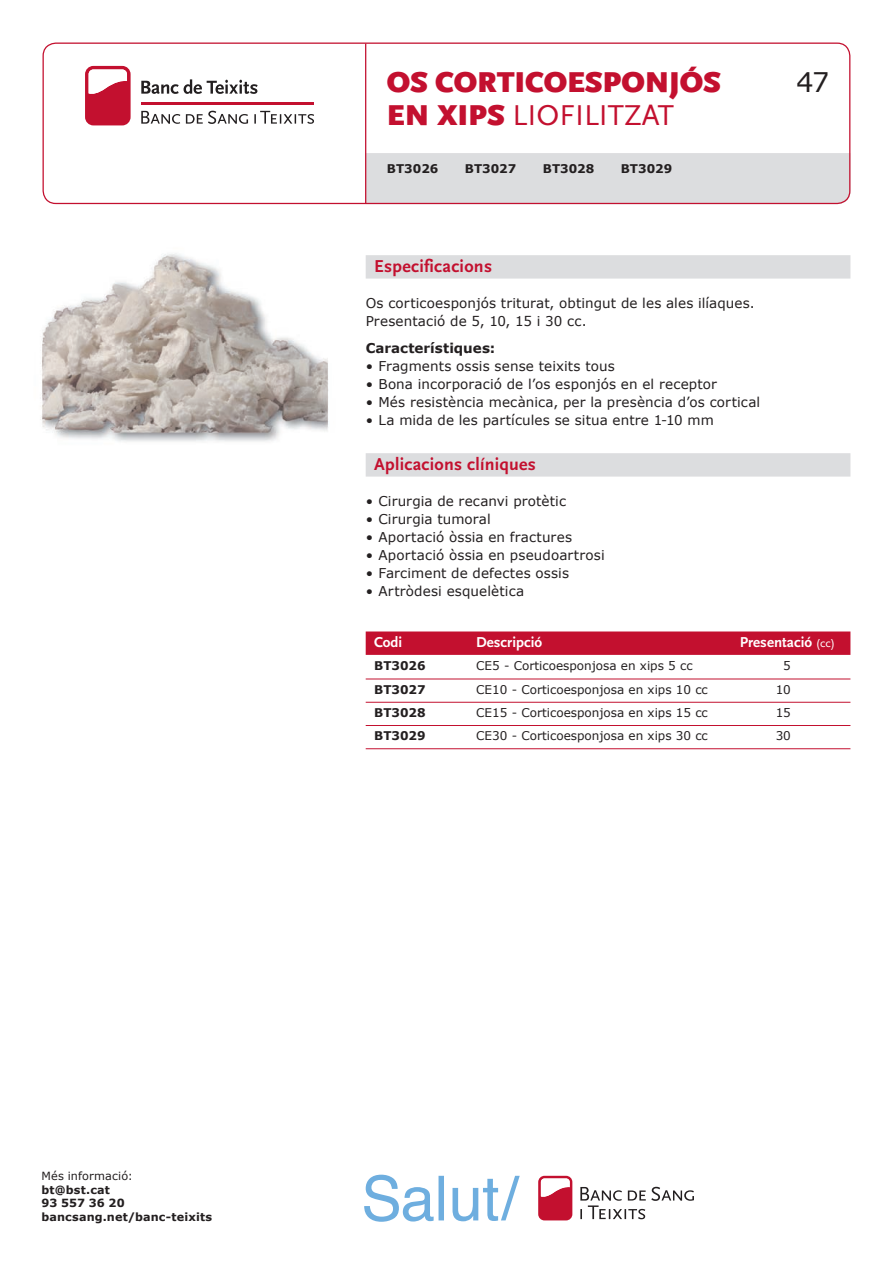
<style>
.page{position:relative;width:893px;height:1263px;background:#fff}
.page>*{position:absolute;margin:0;border:0;box-sizing:border-box;transform-origin:0 0}
.t1{font:900 30px "Scala Sans";letter-spacing:-.005em;color:#c3102f}
.t2{font:30px "Scala Sans";color:#c3102f}
.t3{font:27px "Verdana";color:#231f20}
.t4{font:700 18px "Scala Sans";letter-spacing:.015em;color:#c3102f}
.t5{font:700 15px "Scala Sans";color:#fff}
.t6{font:13.5px/18px "Verdana";letter-spacing:.01em;color:#231f20}
.t7{font:700 13.5px "Verdana";color:#231f20}
.t8{font:12px "Verdana";color:#231f20}
.t9{font:700 12px "Verdana";color:#231f20}
.t10{font:700 11.25px/13.5px "Verdana";letter-spacing:.01em;color:#231f20}
.t11{font:11.25px "Verdana";letter-spacing:.01em;color:#231f20}
.s1{font-weight:900}
.s2{font-weight:400;font-size:12px}
</style>
<div class="page">
<div style="left:366px;top:153px;width:484px;height:51px;background:#dcdddf"></div>
<div style="left:43px;top:43px;width:807px;height:161px;border:1px solid #c3102f;border-radius:13px"></div>
<hr style="left:365px;top:44px;width:1px;height:159px;background:#c3102f">
<svg style="left:85px;top:66px;width:46px;height:59px"></svg>
<svg style="left:141px;top:79px;width:173px;height:45px"></svg>
<svg style="left:580px;top:1187px;width:114px;height:32px"></svg>
<svg style="left:538px;top:1176px;width:34px;height:44px"></svg>
<svg style="left:364px;top:1175px;width:156px;height:47px"></svg>
<div style="left:366px;top:255px;width:484px;height:24px;background:#dcdddf"></div>
<div style="left:366px;top:453px;width:484px;height:24px;background:#dcdddf"></div>
<div style="left:366px;top:631px;width:484px;height:24px;background:#c3102f"></div>
<hr style="left:366px;top:678px;width:484px;height:1px;background:#c3102f">
<hr style="left:366px;top:702px;width:484px;height:1px;background:#c3102f">
<hr style="left:366px;top:725px;width:484px;height:1px;background:#c3102f">
<hr style="left:366px;top:748px;width:484px;height:1px;background:#c3102f">
<img style="left:40px;top:253px;width:289px;height:189px">
<h1 class="t1" style="left:387px;top:66px;width:335px">OS CORTICOESPONJÓS</h1>
<h2 class="t3" style="left:796px;top:64px;width:34px">47</h2>
<h1 class="t2" style="left:387px;top:99px;width:288px"><span class="s1">EN XIPS</span> LIOFILITZAT</h1>
<p class="t9" style="left:387px;top:160px;width:53px">BT3026</p>
<p class="t9" style="left:465px;top:160px;width:53px">BT3027</p>
<p class="t9" style="left:543px;top:160px;width:53px">BT3028</p>
<p class="t9" style="left:621px;top:160px;width:53px">BT3029</p>
<h3 class="t4" style="left:374px;top:257px;width:119px">Especificacions</h3>
<p class="t6" style="left:366px;top:294px;width:391px">Os corticoesponjós triturat, obtingut de les ales ilíaques.<br>Presentació de 5, 10, 15 i 30 cc.</p>
<p class="t7" style="left:366px;top:339px;width:131px">Característiques:</p>
<p class="t6" style="left:366px;top:357px;width:251px">• Fragments ossis sense teixits tous</p>
<p class="t6" style="left:366px;top:375px;width:353px">• Bona incorporació de l’os esponjós en el receptor</p>
<p class="t6" style="left:366px;top:393px;width:396px">• Més resistència mecànica, per la presència d’os cortical</p>
<p class="t6" style="left:366px;top:411px;width:350px">• La mida de les partícules se situa entre 1-10 mm</p>
<h3 class="t4" style="left:374px;top:455px;width:163px">Aplicacions clíniques</h3>
<p class="t6" style="left:366px;top:492px;width:202px">• Cirurgia de recanvi protètic</p>
<p class="t6" style="left:366px;top:510px;width:127px">• Cirurgia tumoral</p>
<p class="t6" style="left:366px;top:528px;width:208px">• Aportació òssia en fractures</p>
<p class="t6" style="left:366px;top:546px;width:241px">• Aportació òssia en pseudoartrosi</p>
<p class="t6" style="left:366px;top:564px;width:205px">• Farciment de defectes ossis</p>
<p class="t6" style="left:366px;top:582px;width:160px">• Artròdesi esquelètica</p>
<p class="t5" style="left:374px;top:634px;width:30px">Codi</p>
<p class="t5" style="left:476px;top:634px;width:67px">Descripció</p>
<p class="t5" style="left:740px;top:634px;width:97px">Presentació <span class="s2">(cc)</span></p>
<p class="t9" style="left:374px;top:658px;width:53px">BT3026</p>
<p class="t8" style="left:476px;top:658px;width:218px">CE5 - Corticoesponjosa en xips 5 cc</p>
<p class="t8" style="left:783px;top:658px;width:9px">5</p>
<p class="t9" style="left:374px;top:681px;width:53px">BT3027</p>
<p class="t8" style="left:476px;top:681px;width:233px">CE10 - Corticoesponjosa en xips 10 cc</p>
<p class="t8" style="left:776px;top:681px;width:17px">10</p>
<p class="t9" style="left:374px;top:704px;width:53px">BT3028</p>
<p class="t8" style="left:476px;top:704px;width:233px">CE15 - Corticoesponjosa en xips 15 cc</p>
<p class="t8" style="left:776px;top:704px;width:17px">15</p>
<p class="t9" style="left:374px;top:727px;width:53px">BT3029</p>
<p class="t8" style="left:476px;top:728px;width:233px">CE30 - Corticoesponjosa en xips 30 cc</p>
<p class="t8" style="left:776px;top:728px;width:17px">30</p>
<p class="t11" style="left:42px;top:1168px;width:93px">Més informació:</p>
<p class="t10" style="left:42px;top:1182px;width:172px">bt@bst.cat<br>93 557 36 20 bancsang.net/banc-teixits</p>
</div>
